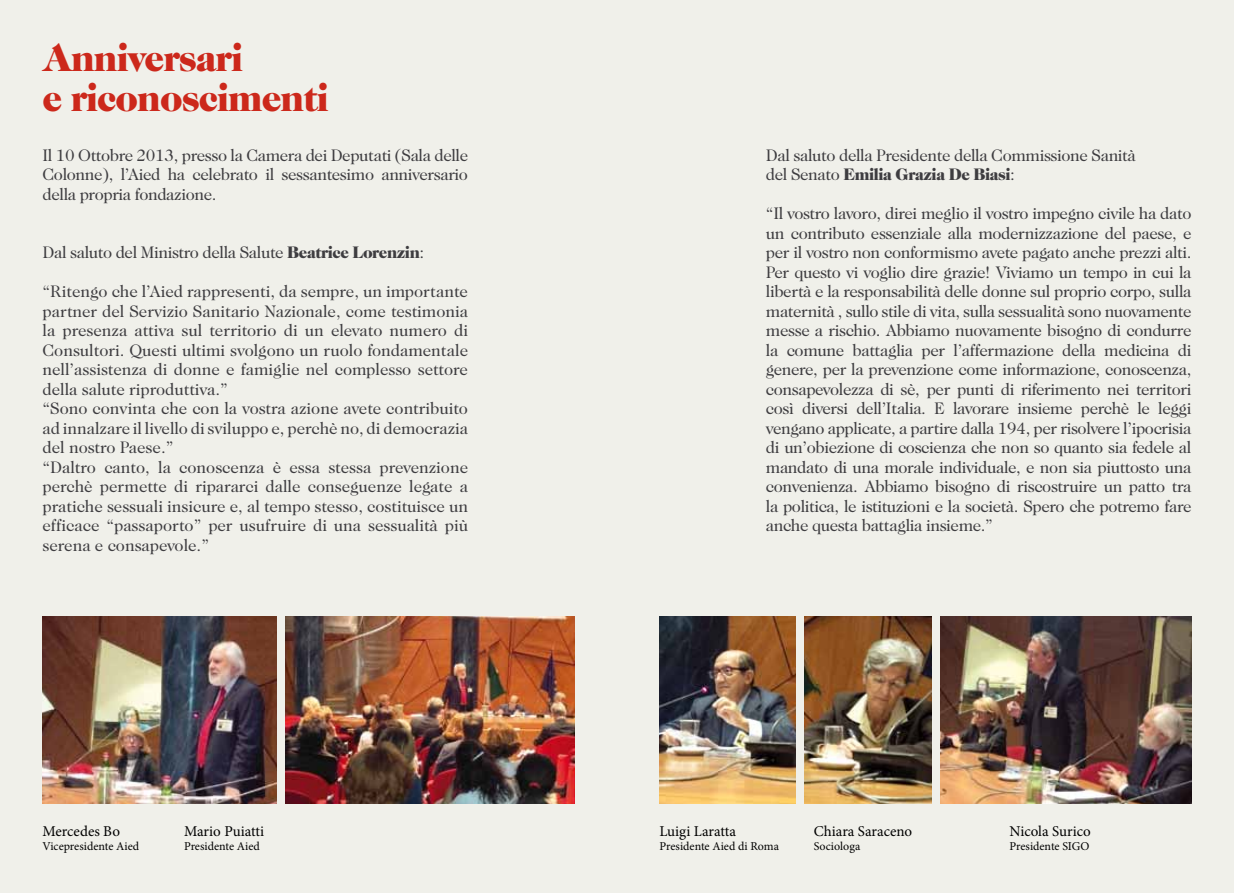
<style>
.page{position:relative;width:1234px;height:893px;background:#fff}
.page>*{position:absolute;margin:0;border:0;box-sizing:border-box;transform-origin:0 0}
.t1{font:900 40.2px/40.2px "Caslon No 224 EF";letter-spacing:-.02em;color:#cc281b}
.t2{font:17.25px/19.5px "Caslon No 224 EF";color:#3e3d40;text-align:justify}
.t3{font:17.25px/19.5px "Caslon No 224 EF";letter-spacing:-.02em;color:#3e3d40}
.t4{font:15px "Minion Pro";color:#000}
.t5{font:12px "Minion Pro";color:#000}
.s1{font-weight:900}
</style>
<div class="page">
<div style="left:0;top:0;width:1233px;height:893px;background:#f0f0ea"></div>
<img style="left:940px;top:617px;width:251px;height:187px">
<img style="left:285px;top:617px;width:289px;height:187px">
<img style="left:659px;top:617px;width:136px;height:187px">
<img style="left:804px;top:617px;width:127px;height:187px">
<img style="left:43px;top:617px;width:233px;height:187px">
<h1 class="t1" style="left:43px;top:38px;width:287px">Anniversari<br>e riconoscimenti</h1>
<p class="t2" style="left:43px;top:146px;width:427px">Il 10 Ottobre 2013, presso la Camera dei Deputati (Sala delle Colonne), l’Aied ha celebrato il sessantesimo anniversario della propria fondazione.</p>
<p class="t3" style="left:43px;top:243px;width:383px">Dal saluto del Ministro della Salute <span class="s1">Beatrice Lorenzin</span>:</p>
<p class="t2" style="left:43px;top:282px;width:427px;text-align:left">“Ritengo che l’Aied rappresenti, da sempre, un importante partner del Servizio Sanitario Nazionale, come testimonia la presenza attiva sul territorio di un elevato numero di Consultori. Questi ultimi svolgono un ruolo fondamentale nell’assistenza di donne e famiglie nel complesso settore della salute riproduttiva.”<br>“Sono convinta che con la vostra azione avete contribuito ad innalzare il livello di sviluppo e, perchè no, di democrazia del nostro Paese.”<br>“Daltro canto, la conoscenza è essa stessa prevenzione perchè permette di ripararci dalle conseguenze legate a pratiche sessuali insicure e, al tempo stesso, costituisce un efficace “passaporto” per usufruire di una sessualità più serena e consapevole.”</p>
<p class="t4" style="left:43px;top:821px;width:79px">Mercedes Bo</p>
<p class="t5" style="left:43px;top:839px;width:98px">Vicepresidente Aied</p>
<p class="t4" style="left:184px;top:821px;width:82px">Mario Puiatti</p>
<p class="t5" style="left:184px;top:839px;width:77px">Presidente Aied</p>
<p class="t3" style="left:765px;top:146px;width:371px">Dal saluto della Presidente della Commissione Sanità del Senato <span class="s1">Emilia Grazia De Biasi</span>:</p>
<p class="t2" style="left:765px;top:204px;width:427px">“Il vostro lavoro, direi meglio il vostro impegno civile ha dato un contributo essenziale alla modernizzazione del paese, e per il vostro non conformismo avete pagato anche prezzi alti.<br>Per questo vi voglio dire grazie! Viviamo un tempo in cui la libertà e la responsabilità delle donne sul proprio corpo, sulla maternità , sullo stile di vita, sulla sessualità sono nuovamente messe a rischio. Abbiamo nuovamente bisogno di condurre la comune battaglia per l’affermazione della medicina di genere, per la prevenzione come informazione, conoscenza, consapevolezza di sè, per punti di riferimento nei territori così diversi dell’Italia. E lavorare insieme perchè le leggi vengano applicate, a partire dalla 194, per risolvere l’ipocrisia di un’obiezione di coscienza che non so quanto sia fedele al mandato di una morale individuale, e non sia piuttosto una convenienza. Abbiamo bisogno di riscostruire un patto tra la politica, le istituzioni e la società. Spero che potremo fare anche questa battaglia insieme.”</p>
<p class="t4" style="left:659px;top:821px;width:78px">Luigi Laratta</p>
<p class="t5" style="left:659px;top:839px;width:121px">Presidente Aied di Roma</p>
<p class="t4" style="left:813px;top:821px;width:100px">Chiara Saraceno</p>
<p class="t5" style="left:813px;top:839px;width:48px">Sociologa</p>
<p class="t4" style="left:1009px;top:821px;width:83px">Nicola Surico</p>
<p class="t5" style="left:1009px;top:839px;width:81px">Presidente SIGO</p>
</div>
